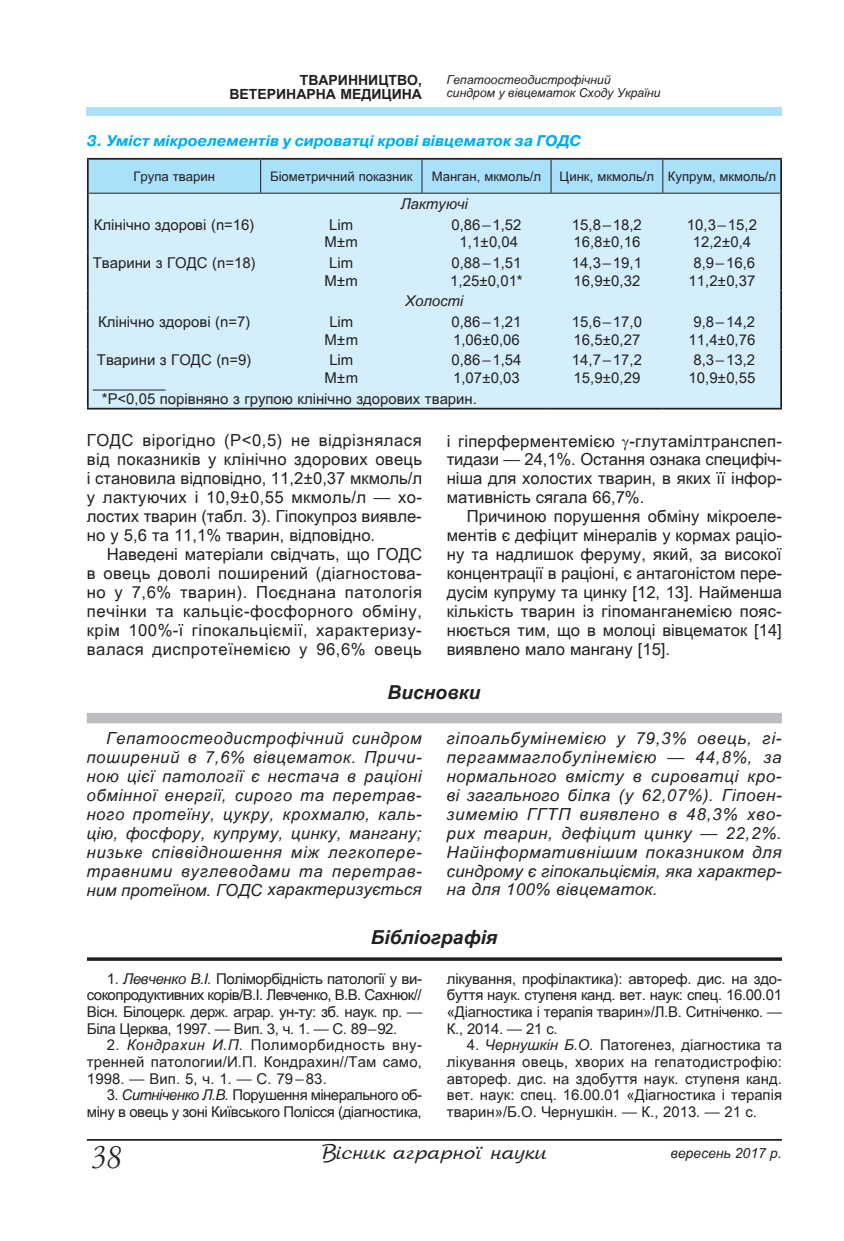
<style>
.page{position:relative;width:844px;height:1241px;background:#fff}
.page>*{position:absolute;margin:0;border:0;box-sizing:border-box;transform-origin:0 0}
.t1{font:italic 31.5px "Lazurski C";color:#231f20}
.t2{font:21px "AS Arbat";color:#231f20}
.t3{font:italic 700 19.25px "Visnyk";color:#231f20}
.t4{font:16.62px/18.9px "Visnyk";color:#231f20;text-align:justify}
.t5{font:italic 16.62px/18.9px "Visnyk";letter-spacing:.005em;color:#231f20;text-align:justify}
.t6{font:italic 700 15.4px "Pragmatica C";color:#00aeef}
.t7{font:14.88px/17.5px "Visnyk";color:#231f20;text-align:center}
.t8{font:14.88px/16.6px "Visnyk";letter-spacing:-.03em;color:#231f20;text-align:right}
.t9{font:italic 14.88px "Visnyk";color:#231f20}
.t10{font:700 14px/14px "Visnyk";color:#231f20;text-align:right}
.t11{font:italic 14px "Visnyk";color:#231f20}
.t12{font:13.12px "Visnyk";color:#231f20}
.t13{font:italic 12.25px/13.5px "Visnyk";color:#231f20}
.s1{font-style:italic}
</style>
<div class="page">
<div style="left:87px;top:108px;width:694px;height:8px;background:#aae0f9"></div>
<hr style="left:87px;top:1138px;width:694px;height:2px;background:#231f20">
<div style="left:89px;top:214px;width:691px;height:194px;background:#d4effb"></div>
<hr style="left:87px;top:158px;width:173px;height:2px;background:#231f20">
<hr style="left:87px;top:160px;width:2px;height:33px;background:#231f20">
<hr style="left:260px;top:158px;width:162px;height:2px;background:#231f20">
<hr style="left:422px;top:158px;width:129px;height:2px;background:#231f20">
<hr style="left:551px;top:158px;width:111px;height:2px;background:#231f20">
<hr style="left:662px;top:158px;width:119px;height:2px;background:#231f20">
<hr style="left:87px;top:193px;width:2px;height:21px;background:#231f20">
<svg style="left:88px;top:159px;width:693px;height:55px;background:#b3ddf0"></svg>
<hr style="left:87px;top:214px;width:2px;height:38px;background:#231f20">
<hr style="left:780px;top:214px;width:1px;height:38px;background:#231f20">
<hr style="left:87px;top:252px;width:2px;height:38px;background:#231f20">
<hr style="left:780px;top:252px;width:1px;height:38px;background:#231f20">
<hr style="left:87px;top:290px;width:2px;height:21px;background:#231f20">
<svg style="left:780px;top:290px;width:1px;height:21px"></svg>
<hr style="left:87px;top:311px;width:2px;height:38px;background:#231f20">
<hr style="left:780px;top:311px;width:1px;height:38px;background:#231f20">
<hr style="left:87px;top:349px;width:2px;height:39px;background:#231f20">
<hr style="left:780px;top:349px;width:1px;height:39px;background:#231f20">
<hr style="left:87px;top:388px;width:2px;height:20px;background:#231f20">
<svg style="left:780px;top:388px;width:1px;height:20px"></svg>
<hr style="left:87px;top:408px;width:173px;height:1px;background:#231f20">
<hr style="left:260px;top:408px;width:162px;height:1px;background:#231f20">
<hr style="left:422px;top:408px;width:129px;height:1px;background:#231f20">
<hr style="left:551px;top:408px;width:111px;height:1px;background:#231f20">
<hr style="left:662px;top:408px;width:119px;height:1px;background:#231f20">
<hr style="left:93px;top:389px;width:72px;height:1px;background:#231f20">
<div style="left:87px;top:712px;width:694px;height:11px;background:#bcbdc0"></div>
<hr style="left:87px;top:957px;width:694px;height:3px;background:#231f20">
<p class="t10" style="left:229px;top:73px;width:194px">ТВАРИННИЦТВО,<br>ВЕТЕРИНАРНА МЕДИЦИНА</p>
<p class="t13" style="left:446px;top:73px;width:215px">Гепатоостеодистрофічний синдром у вівцематок Сходу України</p>
<p class="t6" style="left:87px;top:132px;width:471px">3. Уміст мікроелементів у сироватці крові вівцематок за ГОДС</p>
<p class="t12" style="left:133px;top:169px;width:83px">Група тварин</p>
<p class="t12" style="left:270px;top:169px;width:144px">Біометричний показник</p>
<p class="t12" style="left:431px;top:169px;width:111px">Манган, мкмоль/л</p>
<p class="t12" style="left:559px;top:169px;width:218px">Цинк, мкмоль/л Купрум, мкмоль/л</p>
<p class="t9" style="left:400px;top:196px;width:69px">Лактуючі</p>
<p class="t7" style="left:94px;top:216px;width:162px">Клінічно здорові (n=16)</p>
<p class="t7" style="left:324px;top:216px;width:35px">Lim<br>M±m</p>
<p class="t7" style="left:451px;top:216px;width:71px">0,86–1,52<br>1,1±0,04</p>
<p class="t7" style="left:571px;top:216px;width:71px;text-align:left">15,8–18,2<br>16,8±0,16</p>
<p class="t7" style="left:686px;top:216px;width:71px">10,3–15,2<br>12,2±0,4</p>
<p class="t7" style="left:93px;top:254px;width:164px">Тварини з ГОДС (n=18)</p>
<p class="t7" style="left:324px;top:254px;width:35px">Lim<br>M±m</p>
<p class="t7" style="left:450px;top:254px;width:74px;text-align:left">0,88–1,51<br>1,25±0,01*</p>
<p class="t7" style="left:572px;top:254px;width:71px;text-align:left">14,3–19,1<br>16,9±0,32</p>
<p class="t7" style="left:688px;top:254px;width:68px">8,9–16,6<br>11,2±0,37</p>
<p class="t9" style="left:405px;top:293px;width:59px">Холості</p>
<p class="t7" style="left:98px;top:313px;width:154px">Клінічно здорові (n=7)</p>
<p class="t7" style="left:324px;top:313px;width:35px">Lim<br>M±m</p>
<p class="t7" style="left:451px;top:313px;width:71px;text-align:left">0,86–1,21<br>1,06±0,06</p>
<p class="t7" style="left:572px;top:313px;width:71px;text-align:left">15,6–17,0<br>16,5±0,27</p>
<p class="t7" style="left:688px;top:313px;width:68px">9,8–14,2<br>11,4±0,76</p>
<p class="t7" style="left:97px;top:351px;width:156px">Тварини з ГОДС (n=9)</p>
<p class="t7" style="left:324px;top:351px;width:35px">Lim<br>M±m</p>
<p class="t7" style="left:451px;top:351px;width:71px;text-align:left">0,86–1,54<br>1,07±0,03</p>
<p class="t7" style="left:572px;top:351px;width:71px;text-align:left">14,7–17,2<br>15,9±0,29</p>
<p class="t7" style="left:688px;top:351px;width:68px">8,3–13,2<br>10,9±0,55</p>
<p class="t7" style="left:102px;top:389px;width:376px">*Р&lt;0,05 порівняно з групою клінічно здорових тварин.</p>
<p class="t4" style="left:87px;top:431px;width:337px">ГОДС вірогідно (Р&lt;0,5) не відрізнялася від показників у клінічно здорових овець і становила відповідно, 11,2±0,37 мкмоль/л у лактуючих і 10,9±0,55 мкмоль/л — хо&shy;лостих тварин (табл. 3). Гіпокупроз виявле&shy;но у 5,6 та 11,1% тварин, відповідно.</p>
<p class="t4" style="left:87px;top:544px;width:336px;text-indent:20px">Наведені матеріали свідчать, що ГОДС в овець доволі поширений (діагностова&shy;но у 7,6% тварин). Поєднана патологія печінки та кальціє-фосфорного обміну, крім 100%-ї гіпокальціємії, характеризу&shy;валася диспротеїнемією у 96,6% овець</p>
<p class="t4" style="left:446px;top:431px;width:336px">і гіперферментемією -глутамілтранспеп&shy;тидази — 24,1%. Остання ознака специфіч&shy;ніша для холостих тварин, в яких її інфор&shy;мативність сягала 66,7%.</p>
<p class="t4" style="left:446px;top:507px;width:337px;text-indent:20px">Причиною порушення обміну мікроеле&shy;ментів є дефіцит мінералів у кормах раціо&shy;ну та надлишок феруму, який, за високої концентрації в раціоні, є антагоністом пере&shy;дусім купруму та цинку [12, 13]. Найменша кількість тварин із гіпоманганемією пояс&shy;нюється тим, що в молоці вівцематок [14] виявлено мало мангану [15].</p>
<p class="t3" style="left:388px;top:681px;width:94px">Висновки</p>
<p class="t5" style="left:87px;top:729px;width:337px;text-indent:20px">Гепатоостеодистрофічний синдром поширений в 7,6% вівцематок. Причи&shy;ною цієї патології є нестача в раціоні обмінної енергії, сирого та перетрав&shy;ного протеїну, цукру, крохмалю, каль&shy;цію, фосфору, купруму, цинку, мангану; низьке співвідношення між легкопере&shy;травними вуглеводами та перетрав&shy;ним протеїном. ГОДС характеризується</p>
<p class="t5" style="left:446px;top:729px;width:336px">гіпоальбумінемією у 79,3% овець, гі&shy;пергаммаглобулінемією — 44,8%, за нормального вмісту в сироватці кро&shy;ві загального білка (у 62,07%). Гіпоен&shy;зимемію ГГТП виявлено в 48,3% хво&shy;рих тварин, дефіцит цинку — 22,2%.<br>Найінформативнішим показником для синдрому є гіпокальціємія, яка характер&shy;на для 100% вівцематок.</p>
<p class="t3" style="left:371px;top:925px;width:128px">Бібліографія</p>
<p class="t7" style="left:447px;top:970px;width:336px;line-height:16.6px;text-align:justify">лікування, профілактика): автореф. дис. на здо&shy;буття наук. ступеня канд. вет. наук: спец. 16.00.01 «Діагностика і терапія тварин»/Л.В. Ситніченко. — К., 2014. — 21 с.</p>
<p class="t7" style="left:447px;top:1036px;width:336px;line-height:16.6px;text-align:justify;text-indent:20px">4. <span class="s1">Чернушкін Б.О.</span> Патогенез, діагностика та лікування овець, хворих на гепатодистрофію: автореф. дис. на здобуття наук. ступеня канд. вет. наук: спец. 16.00.01 «Діагностика і терапія тварин»/Б.О. Чернушкін. — К., 2013. — 21 с.</p>
<p class="t7" style="left:87px;top:970px;width:336px;line-height:16.6px;text-align:justify;text-indent:20px">1. <span class="s1">Левченко В.І.</span> Поліморбідність патології у ви&shy;сокопродуктивних корів/В.І. Левченко, В.В. Сахнюк// Вісн. Білоцерк. держ. аграр. ун-ту: зб. наук. пр. — Біла Церква, 1997. — Вип. 3, ч. 1. — С. 89–92.</p>
<p class="t7" style="left:87px;top:1036px;width:336px;line-height:16.6px;text-align:justify;text-indent:20px">2. <span class="s1">Кондрахин И.П.</span> Полиморбидность вну&shy;тренней патологии/И.П. Кондрахин//Там само, 1998. — Вип. 5, ч. 1. — С. 79 – 83.</p>
<p class="t8" style="left:87px;top:1086px;width:336px">3. <span class="s1">Ситніченко Л.В.</span> Порушення мінерального об&shy;міну в овець у зоні Київського Полісся (діагностика,</p>
<h1 class="t1" style="left:87px;top:1136px;width:35px">38</h1>
<h2 class="t2" style="left:322px;top:1138px;width:226px">Вісник аграрної науки</h2>
<p class="t11" style="left:670px;top:1145px;width:113px">вересень 2017 р.</p>
</div>
